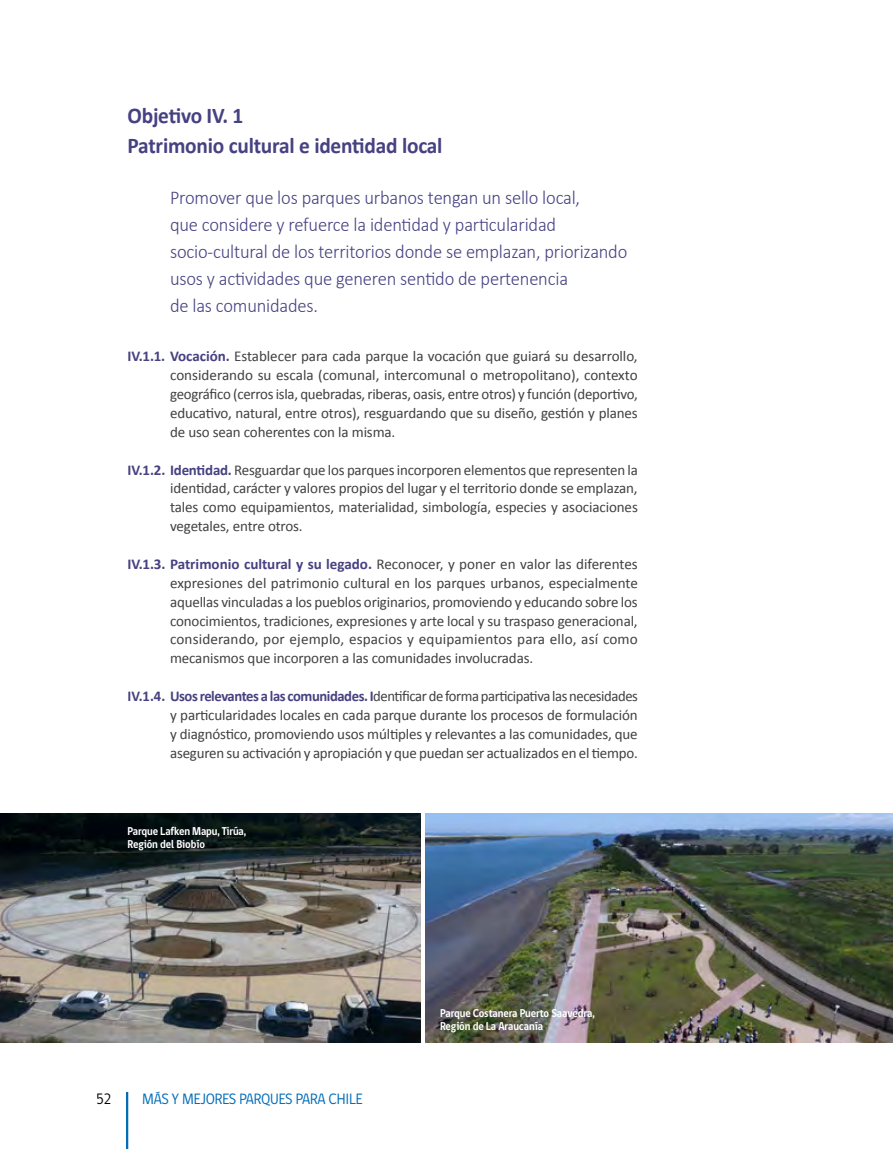
<style>
.page{position:relative;width:893px;height:1149px;background:#fff}
.page>*{position:absolute;margin:0;border:0;box-sizing:border-box;transform-origin:0 0}
.t1{font:700 22.5px/30px "Calibri";letter-spacing:-.01em;color:#464181;scale:.95 1}
.t2{font:300 19.5px/27px "Calibri";letter-spacing:-.01em;color:#464181;scale:.95 1}
.t3{font:15.45px "gob CL";letter-spacing:-.01em;color:#006cb7;scale:.95 1}
.t4{font:15.45px "gob CL";color:#000;scale:.9 1}
.t5{font:15px/18.9px "Calibri";letter-spacing:-.01em;color:#414042;text-align:justify}
.t6{font:700 11.7px/12.8px "gob CL";letter-spacing:-.01em;color:#fff;scale:.9 1}
.s1{font-weight:700;color:#464181}
</style>
<div class="page">
<hr style="left:126px;top:1091px;width:2px;height:57px;background:#006cb7">
<img style="left:0;top:813px;width:421px;height:229px">
<img style="left:425px;top:813px;width:468px;height:229px">
<h1 class="t1" style="left:128px;top:101px;width:333px">Objetivo IV. 1<br>Patrimonio cultural e identidad local</h1>
<p class="t2" style="left:170px;top:183px;width:483px">Promover que los parques urbanos tengan un sello local,<br>que considere y refuerce la identidad y particularidad socio-cultural de los territorios donde se emplazan, priorizando usos y actividades que generen sentido de pertenencia<br>de las comunidades.</p>
<p class="t5" style="left:170px;top:347px;width:469px;text-indent:-43px"><span class="s1">IV.1.1. Vocación.</span> Establecer para cada parque la vocación que guiará su desarrollo, considerando su escala (comunal, intercomunal o metropolitano), contexto geográfico (cerros isla, quebradas, riberas, oasis, entre otros) y función (deportivo, educativo, natural, entre otros), resguardando que su diseño, gestión y planes de uso sean coherentes con la misma.</p>
<p class="t5" style="left:170px;top:460px;width:469px;text-indent:-43px"><span class="s1">IV.1.2. Identidad.</span> Resguardar que los parques incorporen elementos que representen la identidad, carácter y valores propios del lugar y el territorio donde se emplazan, tales como equipamientos, materialidad, simbología, especies y asociaciones vegetales, entre otros.</p>
<p class="t5" style="left:170px;top:554px;width:469px;text-indent:-43px"><span class="s1">IV.1.3. Patrimonio cultural y su legado.</span> Reconocer, y poner en valor las diferentes expresiones del patrimonio cultural en los parques urbanos, especialmente aquellas vinculadas a los pueblos originarios, promoviendo y educando sobre los conocimientos, tradiciones, expresiones y arte local y su traspaso generacional, considerando, por ejemplo, espacios y equipamientos para ello, así como mecanismos que incorporen a las comunidades involucradas.</p>
<p class="t5" style="left:170px;top:686px;width:469px;text-indent:-43px"><span class="s1">IV.1.4. Usos relevantes a las comunidades. I</span>dentificar de forma participativa las necesidades y particularidades locales en cada parque durante los procesos de formulación y diagnóstico, promoviendo usos múltiples y relevantes a las comunidades, que aseguren su activación y apropiación y que puedan ser actualizados en el tiempo.</p>
<p class="t6" style="left:128px;top:824px;width:133px">Parque Lafken Mapu, Tirúa,<br>Región del Biobío</p>
<p class="t4" style="left:97px;top:1088px;width:18px">52</p>
<p class="t3" style="left:142px;top:1088px;width:234px">MÁS Y MEJORES PARQUES PARA CHILE</p>
<p class="t6" style="left:440px;top:1006px;width:173px">Parque Costanera Puerto Saavedra,<br>Región de La Araucanía</p>
</div>
